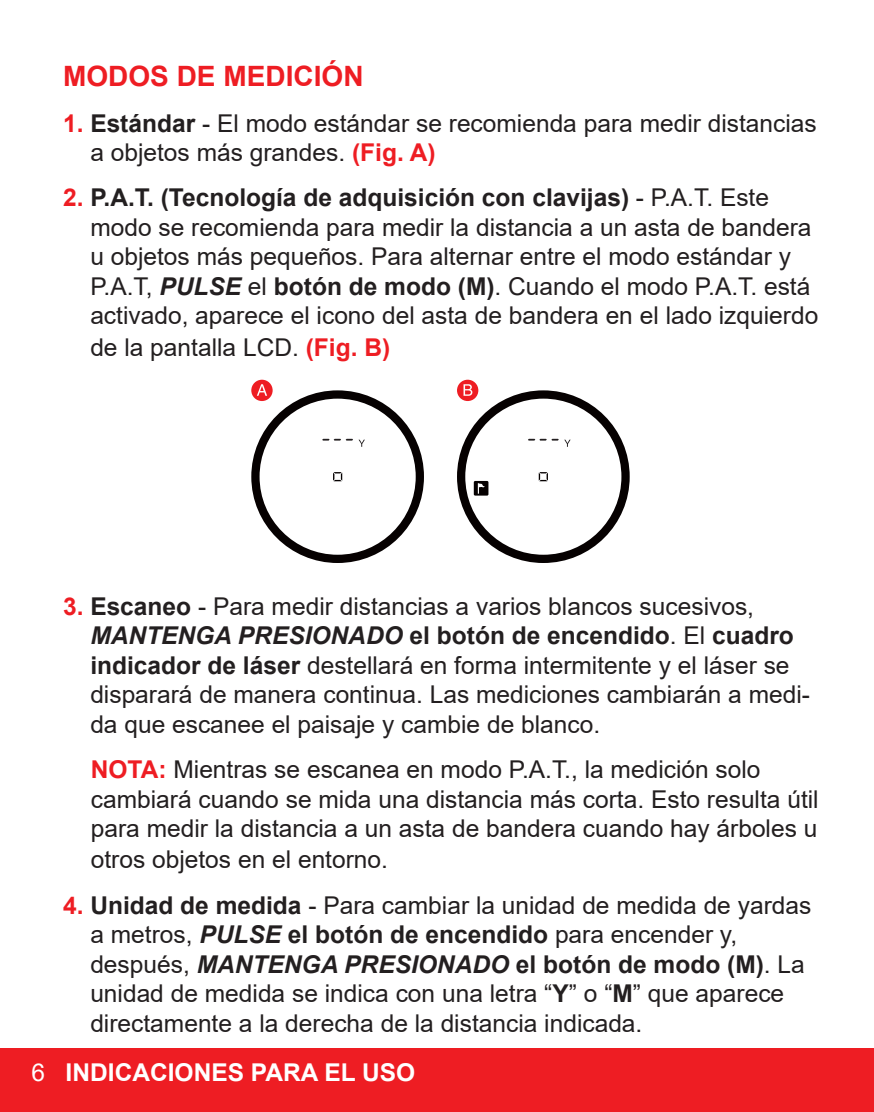
<style>
.page{position:relative;width:874px;height:1112px;background:#fff}
.page>*{position:absolute;margin:0;border:0;box-sizing:border-box;transform-origin:0 0}
.t1{font:700 28px "Arial";color:#ee1d23}
.t2{font:24.5px/29.4px "Arial";color:#231f20}
.t3{font:700 24.5px "Arial";color:#fff}
.s1{font-weight:700;color:#ee1d23}
.s2{font-weight:700}
.s3{font-weight:700;font-style:italic}
.s4{font-weight:400}
</style>
<div class="page">
<div style="left:0;top:1047px;width:873px;height:64px;background:#ee1d23"></div>
<div style="left:251px;top:390px;width:173px;height:173px;border:8px solid #060101;border-radius:50%"></div>
<svg style="left:333px;top:472px;width:9px;height:9px"></svg>
<svg style="left:322px;top:438px;width:43px;height:8px"></svg>
<div style="left:457px;top:390px;width:172px;height:173px;border:8px solid #060101;border-radius:50%"></div>
<svg style="left:538px;top:472px;width:9px;height:9px"></svg>
<div style="left:473px;top:481px;width:15px;height:14px;background:#060101"></div>
<svg style="left:477px;top:483px;width:8px;height:10px"></svg>
<svg style="left:528px;top:438px;width:30px;height:2px"></svg>
<svg style="left:564px;top:439px;width:6px;height:7px"></svg>
<div style="left:251px;top:379px;width:21px;height:22px;background:#ee1d23;border-radius:50%"></div>
<svg style="left:257px;top:384px;width:10px;height:11px"></svg>
<div style="left:457px;top:379px;width:21px;height:22px;background:#ee1d23;border-radius:50%"></div>
<svg style="left:463px;top:384px;width:9px;height:11px"></svg>
<p class="t1" style="left:63px;top:56px;width:302px">MODOS DE MEDICIÓN</p>
<p class="t2" style="left:90px;top:108px;width:727px;text-indent:-27px"><span class="s1">1.</span> <span class="s2">Estándar</span> - El modo estándar se recomienda para medir distancias a objetos más grandes. <span class="s1">(Fig. A)</span></p>
<p class="t2" style="left:90px;top:183px;width:729px;text-indent:-27px"><span class="s1">2.</span> <span class="s2">P.A.T. (Tecnología de adquisición con clavijas)</span> - P.A.T. Este modo se recomienda para medir la distancia a un asta de bandera u objetos más pequeños. Para alternar entre el modo estándar y P.A.T, <span class="s3">PULSE</span> el <span class="s2">botón de modo (M)</span>. Cuando el modo P.A.T. está activado, aparece el icono del asta de bandera en el lado izquierdo de la pantalla LCD. <span class="s1">(Fig. B)</span></p>
<p class="t2" style="left:90px;top:591px;width:721px;text-indent:-27px"><span class="s1">3.</span> <span class="s2">Escaneo</span> - Para medir distancias a varios blancos sucesivos, <span class="s3">MANTENGA PRESIONADO</span> <span class="s2">el botón de encendido</span>. El <span class="s2">cuadro indicador de láser</span> destellará en forma intermitente y el láser se disparará de manera continua. Las mediciones cambiarán a medi&shy;da que escanee el paisaje y cambie de blanco.</p>
<p class="t2" style="left:91px;top:754px;width:729px"><span class="s1">NOTA:</span> Mientras se escanea en modo P.A.T., la medición solo cambiará cuando se mida una distancia más corta. Esto resulta útil para medir la distancia a un asta de bandera cuando hay árboles u otros objetos en el entorno.</p>
<p class="t2" style="left:90px;top:890px;width:722px;text-indent:-27px"><span class="s1">4.</span> <span class="s2">Unidad de medida</span> - Para cambiar la unidad de medida de yardas a metros, <span class="s3">PULSE</span> <span class="s2">el botón de encendido</span> para encender y, después, <span class="s3">MANTENGA PRESIONADO</span> <span class="s2">el botón de modo (M)</span>. La unidad de medida se indica con una letra “<span class="s2">Y</span>” o “<span class="s2">M</span>” que aparece directamente a la derecha de la distancia indicada.</p>
<p class="t3" style="left:32px;top:1055px;width:385px"><span class="s4">6</span> INDICACIONES PARA EL USO</p>
</div>
